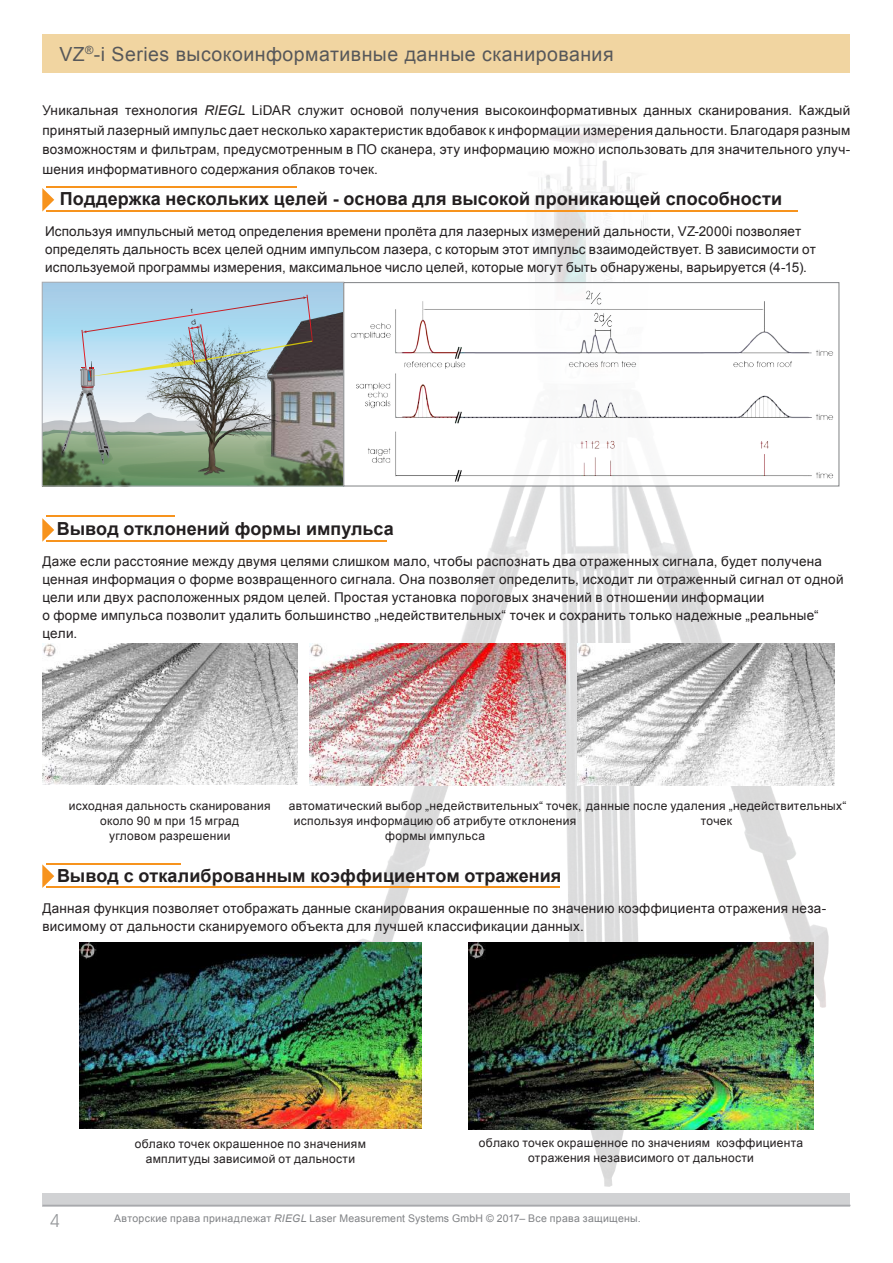
<style>
.page{position:relative;width:893px;height:1263px;background:#fff}
.page>*{position:absolute;margin:0;border:0;box-sizing:border-box;transform-origin:0 0}
.t1{font:19.5px "Arial";letter-spacing:.025em;color:#57585a}
.t2{font:700 18px "Arial";letter-spacing:.005em;color:#231f20}
.t3{font:18px "Avant Garde IT Cby BT";color:#97999c}
.t4{font:13.5px/18px "Arial";letter-spacing:.02em;color:#231f20}
.t5{font:12px/14.9px "Arial";letter-spacing:.025em;color:#231f20;text-align:center}
.t6{font:10.5px "Arial";letter-spacing:.025em;color:#808285}
.s1{font-style:italic}
</style>
<div class="page">
<img style="left:336px;top:124px;width:480px;height:1070px">
<div style="left:43px;top:1194px;width:807px;height:13px;background:#d1d2d4"></div>
<div style="left:42px;top:35px;width:808px;height:38px;background:#f1d5a1"></div>
<hr style="left:43px;top:1205px;width:807px;height:1px;background:#a8a9ad">
<img style="left:816px;top:282px;width:34px;height:912px">
<div style="left:44px;top:284px;width:298px;height:10px;background:#a4cbe6"></div>
<img style="left:345px;top:285px;width:492px;height:199px">
<div style="left:343px;top:282px;width:496px;height:204px;border:1px solid #808285"></div>
<img style="left:79px;top:943px;width:343px;height:185px">
<img style="left:468px;top:943px;width:346px;height:187px">
<img style="left:42px;top:644px;width:255px;height:141px">
<img style="left:309px;top:643px;width:256px;height:142px">
<img style="left:578px;top:643px;width:256px;height:142px">
<hr style="left:46px;top:515px;width:129px;height:2px;background:#f7931d">
<hr style="left:46px;top:864px;width:135px;height:1px;background:#f7931d">
<svg style="left:42px;top:188px;width:12px;height:24px"></svg>
<svg style="left:42px;top:518px;width:12px;height:24px"></svg>
<svg style="left:42px;top:864px;width:12px;height:24px"></svg>
<hr style="left:46px;top:210px;width:752px;height:2px;background:#f7931d">
<hr style="left:46px;top:540px;width:341px;height:2px;background:#f7931d">
<hr style="left:46px;top:887px;width:514px;height:1px;background:#f7931d">
<hr style="left:46px;top:187px;width:251px;height:1px;background:#f7931d">
<img style="left:42px;top:294px;width:302px;height:192px">
<h1 class="t1" style="left:59px;top:41px;width:556px">VZ<sup>®</sup>-i Series высокоинформативные данные сканирования</h1>
<p class="t4" style="left:42px;top:101px;width:810px;line-height:19.5px;text-align:justify">Уникальная технология <span class="s1">RIEGL</span> LiDAR служит основой получения высокоинформативных данных сканирования. Каждый принятый лазерный импульс дает несколько характеристик вдобавок к информации измерения дальности. Благодаря разным возможностям и фильтрам, предусмотренным в ПО сканера, эту информацию можно использовать для значительного улуч&shy;шения информативного содержания облаков точек.</p>
<h2 class="t2" style="left:60px;top:186px;width:724px">Поддержка нескольких целей - основа для высокой проникающей способности</h2>
<p class="t4" style="left:45px;top:223px;width:772px">Используя импульсный метод определения времени пролёта для лазерных измерений дальности, VZ-2000i позволяет определять дальность всех целей одним импульсом лазера, с которым этот импульс взаимодействует. В зависимости от используемой программы измерения, максимальное число целей, которые могут быть обнаружены, варьируется (4-15).</p>
<h2 class="t2" style="left:57px;top:516px;width:338px">Вывод отклонений формы импульса</h2>
<p class="t4" style="left:42px;top:553px;width:803px">Даже если расстояние между двумя целями слишком мало, чтобы распознать два отраженных сигнала, будет получена ценная информация о форме возвращенного сигнала. Она позволяет определить, исходит ли отраженный сигнал от одной цели или двух расположенных рядом целей. Простая установка пороговых значений в отношении информации<br>о форме импульса позволит удалить большинство „недействительных“ точек и сохранить только надежные „реальные“ цели.</p>
<p class="t5" style="left:69px;top:799px;width:203px">исходная дальность сканирования около 90 м при 15 мград<br>угловом разрешении</p>
<p class="t5" style="left:289px;top:799px;width:559px">автоматический выбор „недействительных“ точек, данные после удаления „недействительных“</p>
<p class="t5" style="left:294px;top:814px;width:284px">используя информацию об атрибуте отклонения</p>
<p class="t5" style="left:385px;top:829px;width:101px">формы импульса</p>
<p class="t5" style="left:701px;top:814px;width:33px">точек</p>
<h2 class="t2" style="left:57px;top:863px;width:506px">Вывод с откалиброванным коэффициентом отражения</h2>
<p class="t4" style="left:42px;top:899px;width:785px">Данная функция позволяет отображать данные сканирования окрашенные по значению коэффициента отражения неза&shy;висимому от дальности сканируемого объекта для лучшей классификации данных.</p>
<p class="t5" style="left:135px;top:1136px;width:233px">облако точек окрашенное по значениям амплитуды зависимой от дальности</p>
<p class="t5" style="left:479px;top:1135px;width:326px">облако точек окрашенное по значениям коэффициента отражения независимого от дальности</p>
<h2 class="t3" style="left:50px;top:1210px;width:12px">4</h2>
<p class="t6" style="left:114px;top:1212px;width:528px">Авторские права принадлежат <span class="s1">RIEGL</span> Laser Measurement Systems GmbH © 2017– Все права защищены.</p>
</div>
